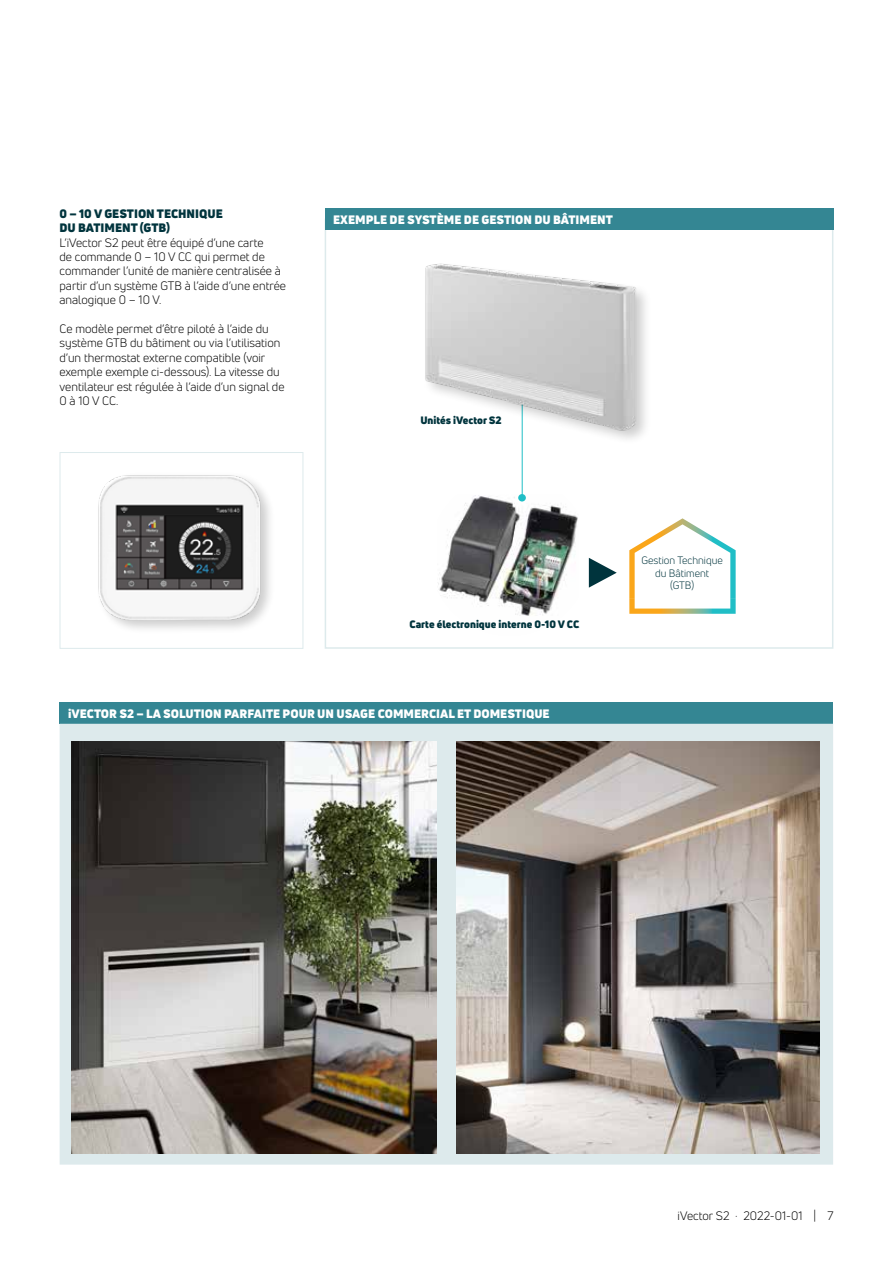
<style>
.page{position:relative;width:893px;height:1263px;background:#fff}
.page>*{position:absolute;margin:0;border:0;box-sizing:border-box;transform-origin:0 0}
.t1{font:12px/14.4px "Uni Neue";color:#000}
.t2{font:900 12px "Uni Neue";color:#fff}
.t3{font:900 12px/14.4px "Uni Neue";color:#00343d}
.t4{font:900 10.5px "Uni Neue";color:#00343d}
.t5{font:10.5px/12.6px "Uni Neue";color:#00343d;text-align:center}
</style>
<div class="page">
<img style="left:438px;top:495px;width:140px;height:121px">
<hr style="left:522px;top:299px;width:1px;height:199px;background:#20bec6">
<div style="left:518px;top:494px;width:8px;height:7px;background:#20bec6;border-radius:50%"></div>
<svg style="left:589px;top:558px;width:28px;height:30px"></svg>
<div style="left:325px;top:209px;width:508px;height:21px;background:#348693"></div>
<div style="left:422px;top:261px;width:230px;height:185px;background:#fff"></div>
<img style="left:425px;top:263px;width:221px;height:177px">
<svg style="left:629px;top:518px;width:107px;height:96px"></svg>
<div style="left:60px;top:702px;width:773px;height:22px;background:#348693"></div>
<div style="left:60px;top:724px;width:773px;height:440px;background:#ddeaec"></div>
<img style="left:71px;top:742px;width:366px;height:411px">
<div style="left:96px;top:472px;width:180px;height:163px;background:#000;opacity:.2"></div>
<img style="left:98px;top:473px;width:165px;height:149px">
<div style="left:60px;top:452px;width:243px;height:197px;border:1px solid #ddeaec"></div>
<img style="left:457px;top:742px;width:363px;height:411px">
<p class="t3" style="left:60px;top:206px;width:165px">0 – 10 V GESTION TECHNIQUE<br>DU BATIMENT (GTB)</p>
<p class="t1" style="left:60px;top:235px;width:228px">L’iVector S2 peut être équipé d’une carte<br>de commande 0 – 10 V CC qui permet de commander l’unité de manière centralisée à partir d’un système GTB à l’aide d’une entrée analogique 0 – 10 V.</p>
<p class="t1" style="left:60px;top:321px;width:226px">Ce modèle permet d’être piloté à l’aide du système GTB du bâtiment ou via l’utilisation d’un thermostat externe compatible (voir exemple exemple ci-dessous). La vitesse du ventilateur est régulée à l’aide d’un signal de 0 à 10 V CC.</p>
<p class="t2" style="left:333px;top:211px;width:281px">EXEMPLE DE SYSTÈME DE GESTION DU BÂTIMENT</p>
<p class="t4" style="left:420px;top:413px;width:83px">Unités iVector S2</p>
<p class="t4" style="left:409px;top:617px;width:171px">Carte électronique interne 0-10 V CC</p>
<p class="t2" style="left:68px;top:705px;width:483px">iVECTOR S2 – LA SOLUTION PARFAITE POUR UN USAGE COMMERCIAL ET DOMESTIQUE</p>
<p class="t5" style="left:641px;top:554px;width:83px">Gestion Technique du Bâtiment<br>(GTB)</p>
<p class="t1" style="left:678px;top:1209px;width:157px">iVector S2 · 2022-01-01 | 7</p>
</div>
